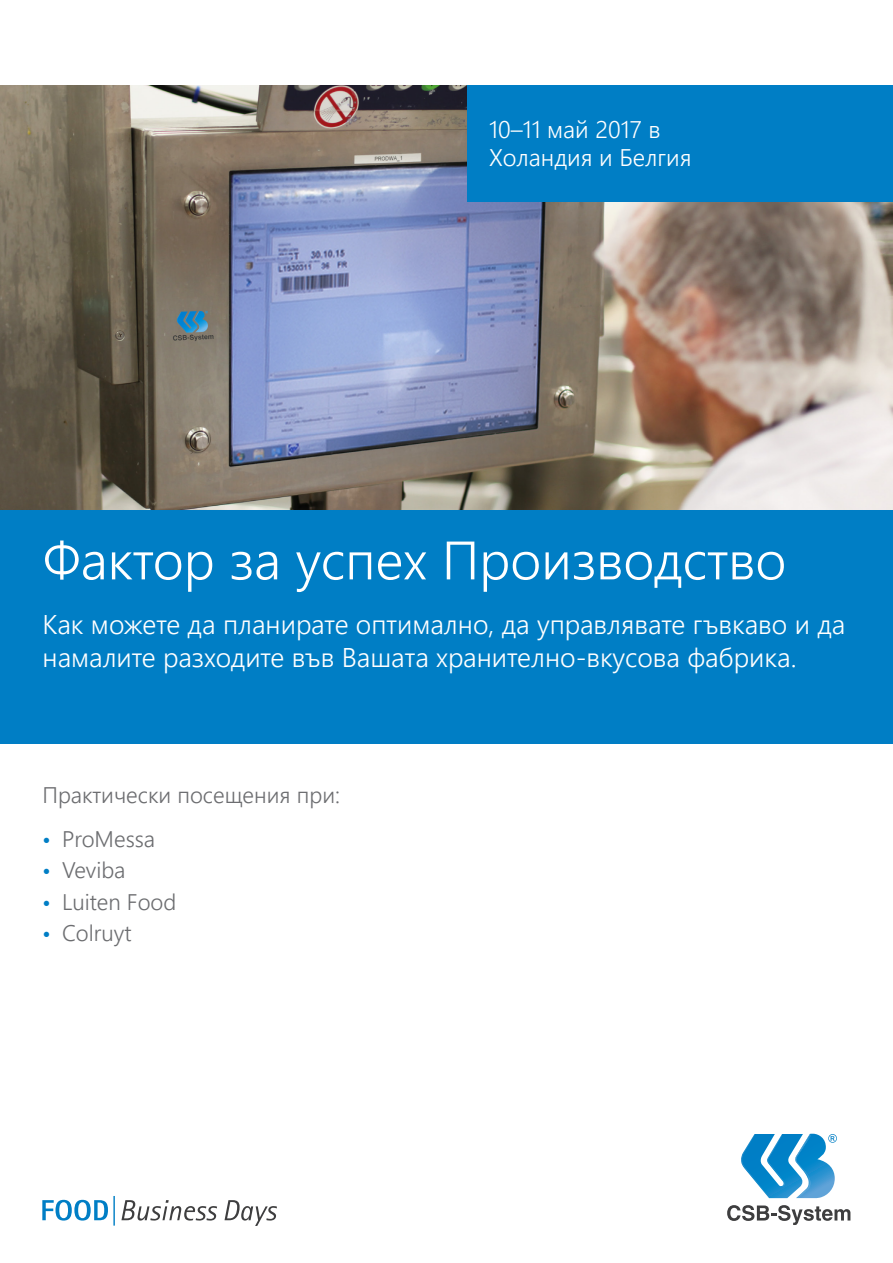
<style>
.page{position:relative;width:893px;height:1263px;background:#fff}
.page>*{position:absolute;margin:0;border:0;box-sizing:border-box;transform-origin:0 0}
.t1{font:300 54px "Segoe UI";color:#fff}
.t2{font:300 27px/33px "Segoe UI";color:#fff}
.t3{font:300 24px/28.8px "Segoe UI";color:#fff}
.t4{font:300 22.5px "Segoe UI";color:#6c6d70}
.s1{color:#007ec5}
</style>
<div class="page">
<img style="left:0;top:85px;width:893px;height:425px">
<div style="left:468px;top:85px;width:425px;height:117px;background:#007ec5"></div>
<div style="left:0;top:510px;width:893px;height:234px;background:#007ec5"></div>
<svg style="left:741px;top:1134px;width:96px;height:64px"></svg>
<svg style="left:727px;top:1205px;width:123px;height:20px"></svg>
<svg style="left:121px;top:1200px;width:156px;height:26px"></svg>
<svg style="left:42px;top:1196px;width:73px;height:29px"></svg>
<p class="t3" style="left:489px;top:114px;width:204px">10–11 май 2017 в<br>Холандия и Белгия</p>
<h1 class="t1" style="left:43px;top:517px;width:745px">Фактор за успех Производство</h1>
<p class="t2" style="left:43px;top:607px;width:804px">Kак можете да планирате оптимално, да управлявате гъвкаво и да намалите разходите във Вашата хранително-вкусова фабрика.</p>
<p class="t4" style="left:43px;top:777px;width:299px">Практически посещения при:</p>
<p class="t4" style="left:43px;top:821px;width:114px"><span class="s1">•</span> ProMessa</p>
<p class="t4" style="left:43px;top:852px;width:84px"><span class="s1">•</span> Veviba</p>
<p class="t4" style="left:43px;top:883px;width:135px"><span class="s1">•</span> Luiten Food</p>
<p class="t4" style="left:43px;top:915px;width:91px"><span class="s1">•</span> Colruyt</p>
</div>
